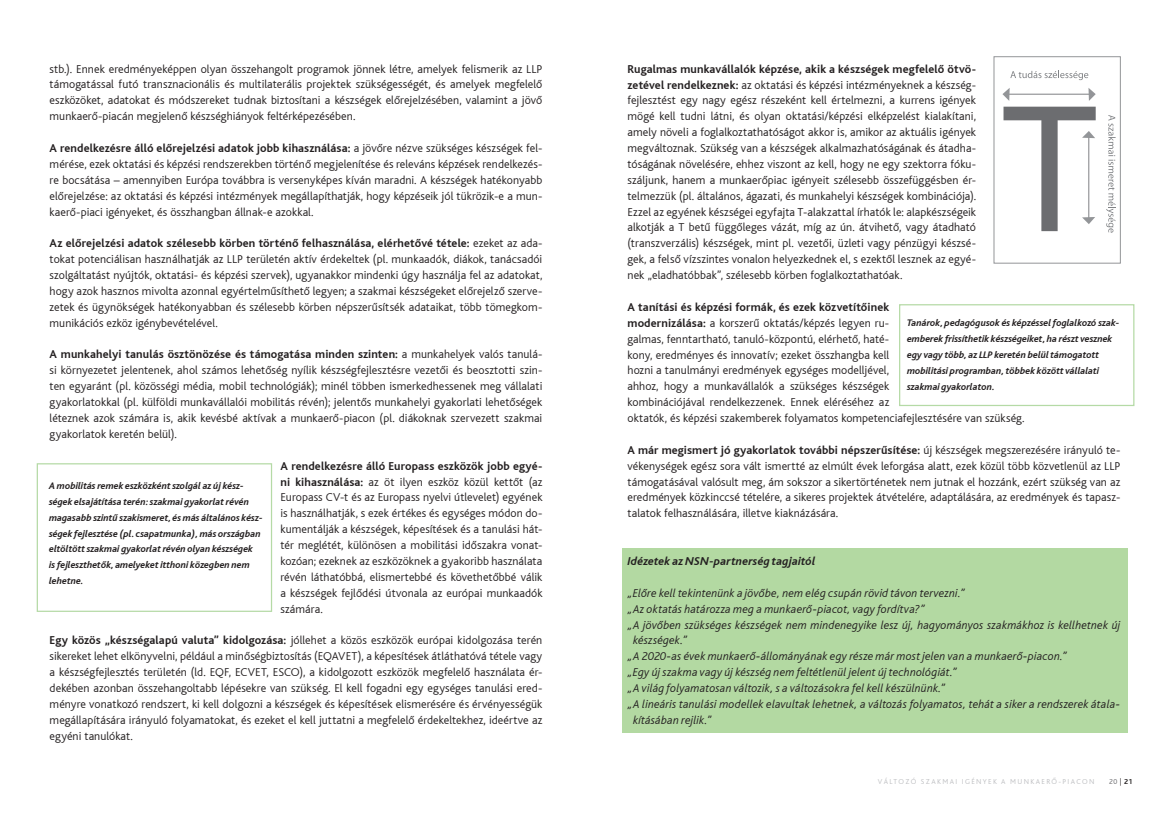
<style>
.page{position:relative;width:1170px;height:833px;background:#fff}
.page>*{position:absolute;margin:0;border:0;box-sizing:border-box;transform-origin:0 0}
.t1{font:184.62px "Myriad Pro";color:#6c6d70}
.t2{font:300 12px/15.9px "Bliss";letter-spacing:.005em;color:#231f20;text-align:justify}
.t3{font:italic 300 12px "Bliss";letter-spacing:.01em;color:#231f20}
.t4{font:italic 700 12px "Bliss";letter-spacing:.01em;color:#231f20}
.t5{font:italic 700 10px/15.9px "Bliss";color:#231f20}
.t6{font:300 7.5px "Bliss";letter-spacing:.18em;color:#bcbdc0}
.t7{font:300 7.5px "Bliss";color:#636366}
.s1{font-weight:700}
.s2{color:#231f20}
.s3{font-weight:700;color:#231f20}
</style>
<div class="page">
<div style="left:622px;top:548px;width:506px;height:185px;background:#b3d9a2"></div>
<div style="left:37px;top:463px;width:235px;height:149px;border:1px solid #b5daa6"></div>
<hr style="left:1005px;top:94px;width:88px;height:1px;background:#939598">
<svg style="left:1002px;top:88px;width:7px;height:13px"></svg>
<svg style="left:1088px;top:88px;width:7px;height:13px"></svg>
<hr style="left:1088px;top:134px;width:1px;height:88px;background:#939598">
<svg style="left:1082px;top:131px;width:13px;height:7px"></svg>
<svg style="left:1082px;top:217px;width:13px;height:7px"></svg>
<svg style="left:1010px;top:71px;width:78px;height:9px"></svg>
<svg style="left:1106px;top:115px;width:9px;height:118px"></svg>
<div style="left:993px;top:57px;width:127px;height:206px;border:1px solid #939598"></div>
<div style="left:898px;top:304px;width:236px;height:102px;border:1px solid #b5daa6"></div>
<p class="t2" style="left:50px;top:61px;width:494px">stb.). Ennek eredményeképpen olyan összehangolt programok jönnek létre, amelyek felismerik az LLP támogatással futó transznacionális és multilaterális projektek szükségességét, és amelyek megfelelő eszközöket, adatokat és módszereket tudnak biztosítani a készségek előrejelzésében, valamint a jövő munkaerő-piacán megjelenő készséghiányok feltérképezésében.</p>
<p class="t2" style="left:50px;top:140px;width:494px"><span class="s1">A rendelkezésre álló előrejelzési adatok jobb kihasználása:</span> a jövőre nézve szükséges készségek fel&shy;mérése, ezek oktatási és képzési rendszerekben történő megjelenítése és releváns képzések rendelkezés&shy;re bocsátása – amennyiben Európa továbbra is versenyképes kíván maradni. A készségek hatékonyabb előrejelzése: az oktatási és képzési intézmények megállapíthatják, hogy képzéseik jól tükrözik-e a mun&shy;kaerő-piaci igényeket, és összhangban állnak-e azokkal.</p>
<p class="t2" style="left:50px;top:236px;width:494px"><span class="s1">Az előrejelzési adatok szélesebb körben történő felhasználása, elérhetővé tétele:</span> ezeket az ada&shy;tokat potenciálisan használhatják az LLP területén aktív érdekeltek (pl. munkaadók, diákok, tanácsadói szolgáltatást nyújtók, oktatási- és képzési szervek), ugyanakkor mindenki úgy használja fel az adatokat, hogy azok hasznos mivolta azonnal egyértelműsíthető legyen; a szakmai készségeket előrejelző szerve&shy;zetek és ügynökségek hatékonyabban és szélesebb körben népszerűsítsék adataikat, több tömegkom&shy;munikációs ezköz igénybevételével.</p>
<p class="t2" style="left:50px;top:347px;width:494px"><span class="s1">A munkahelyi tanulás ösztönözése és támogatása minden szinten:</span> a munkahelyek valós tanulá&shy;si környezetet jelentenek, ahol számos lehetőség nyílik készségfejlesztésre vezetői és beosztotti szin&shy;ten egyaránt (pl. közösségi média, mobil technológiák); minél többen ismerkedhessenek meg vállalati gyakorlatokkal (pl. külföldi munkavállalói mobilitás révén); jelentős munkahelyi gyakorlati lehetőségek léteznek azok számára is, akik kevésbé aktívak a munkaerő-piacon (pl. diákoknak szervezett szakmai gyakorlatok keretén belül).</p>
<p class="t2" style="left:280px;top:458px;width:263px"><span class="s1">A rendelkezésre álló Europass eszközök jobb egyé&shy;ni kihasználása:</span> az öt ilyen eszköz közül kettőt (az Europass CV-t és az Europass nyelvi útlevelet) egyének is használhatják, s ezek értékes és egységes módon do&shy;kumentálják a készségek, képesítések és a tanulási hát&shy;tér meglétét, különösen a mobilitási időszakra vonat&shy;kozóan; ezeknek az eszközöknek a gyakoribb használata révén láthatóbbá, elismertebbé és követhetőbbé válik a készségek fejlődési útvonala az európai munkaadók számára.</p>
<p class="t2" style="left:50px;top:632px;width:494px"><span class="s1">Egy közös „készségalapú valuta” kidolgozása:</span> jóllehet a közös eszközök európai kidolgozása terén sikereket lehet elkönyvelni, például a minőségbiztosítás (EQAVET), a képesítések átláthatóvá tétele vagy a készségfejlesztés területén (ld. EQF, ECVET, ESCO), a kidolgozott eszközök megfelelő használata ér&shy;dekében azonban összehangoltabb lépésekre van szükség. El kell fogadni egy egységes tanulási ered&shy;ményre vonatkozó rendszert, ki kell dolgozni a készségek és képesítések elismerésére és érvényességük megállapítására irányuló folyamatokat, és ezeket el kell juttatni a megfelelő érdekeltekhez, ideértve az egyéni tanulókat.</p>
<p class="t5" style="left:49px;top:478px;width:215px">A mobilitás remek eszközként szolgál az új kész&shy;ségek elsajátítása terén: szakmai gyakorlat révén magasabb szintű szakismeret, és más általános kész&shy;ségek fejlesztése (pl. csapatmunka), más országban eltöltött szakmai gyakorlat révén olyan készségek<br>is fejleszthetők, amelyeket itthoni közegben nem lehetne.</p>
<p class="t2" style="left:627px;top:61px;width:350px"><span class="s1">Rugalmas munkavállalók képzése, akik a készségek megfelelő ötvö&shy;zetével rendelkeznek:</span> az oktatási és képzési intézményeknek a készség&shy;fejlesztést egy nagy egész részeként kell értelmezni, a kurrens igények mögé kell tudni látni, és olyan oktatási/képzési elképzelést kialakítani, amely növeli a foglalkoztathatóságot akkor is, amikor az aktuális igények megváltoznak. Szükség van a készségek alkalmazhatóságának és átadha&shy;tóságának növelésére, ehhez viszont az kell, hogy ne egy szektorra fóku&shy;száljunk, hanem a munkaerőpiac igényeit szélesebb összefüggésben ér&shy;telmezzük (pl. általános, ágazati, és munkahelyi készségek kombinációja).<br>Ezzel az egyének készségei egyfajta T-alakzattal írhatók le: alapkészségeik alkotják a T betű függőleges vázát, míg az ún. átvihető, vagy átadható (transzverzális) készségek, mint pl. vezetői, üzleti vagy pénzügyi készsé&shy;gek, a felső vízszintes vonalon helyezkednek el, s ezektől lesznek az egyé&shy;nek „eladhatóbbak”, szélesebb körben foglalkoztathatóak.</p>
<p class="t2" style="left:627px;top:299px;width:398px;text-align:left"><span class="s1">A tanítási és képzési formák, és ezek közvetítőinek<br>modernizálása:</span> a korszerű oktatás/képzés legyen ru-<br>galmas, fenntartható, tanuló-központú, elérhető, haté-<br>kony, eredményes és innovatív; ezeket összhangba kell<br>hozni a tanulmányi eredmények egységes modelljével,<br>ahhoz, hogy a munkavállalók a szükséges készségek<br>kombinációjával rendelkezzenek. Ennek eléréséhez az<br>oktatók, és képzési szakemberek folyamatos kompetenciafejlesztésére van szükség.</p>
<p class="t2" style="left:627px;top:442px;width:494px"><span class="s1">A már megismert jó gyakorlatok további népszerűsítése:</span> új készségek megszerezésére irányuló te&shy;vékenységek egész sora vált ismertté az elmúlt évek leforgása alatt, ezek közül több közvetlenül az LLP támogatásával valósult meg, ám sokszor a sikertörténetek nem jutnak el hozzánk, ezért szükség van az eredmények közkinccsé tételére, a sikeres projektek átvételére, adaptálására, az eredmények és tapasz&shy;talatok felhasználására, illetve kiaknázására.</p>
<p class="t4" style="left:627px;top:555px;width:189px">Idézetek az NSN-partnerség tagjaitól</p>
<p class="t3" style="left:627px;top:586px;width:339px">„Előre kell tekintenünk a jövőbe, nem elég csupán rövid távon tervezni.”</p>
<p class="t3" style="left:627px;top:602px;width:299px">„Az oktatás határozza meg a munkaerő-piacot, vagy fordítva?”</p>
<p class="t3" style="left:627px;top:618px;width:494px">„ A jövőben szükséges készségek nem mindenegyike lesz új, hagyományos szakmákhoz is kellhetnek új</p>
<p class="t3" style="left:633px;top:634px;width:56px">készségek.”</p>
<p class="t3" style="left:627px;top:650px;width:441px">„A 2020-as évek munkaerő-állományának egy része már most jelen van a munkaerő-piacon.”</p>
<p class="t3" style="left:627px;top:666px;width:331px">„Egy új szakma vagy új készség nem feltétlenül jelent új technológiát.”</p>
<p class="t3" style="left:627px;top:682px;width:319px">„A világ folyamatosan változik, s a változásokra fel kell készülnünk.”</p>
<p class="t3" style="left:627px;top:698px;width:494px">„ A lineáris tanulási modellek elavultak lehetnek, a változás folyamatos, tehát a siker a rendszerek átala-</p>
<p class="t3" style="left:633px;top:713px;width:80px">kításában rejlik.”</p>
<h1 class="t1" style="left:1003px;top:55px;width:93px">T</h1>
<p class="t5" style="left:906px;top:315px;width:214px">Tanárok, pedagógusok és képzéssel foglalkozó szak&shy;emberek frissíthetik készségeiket, ha részt vesznek egy vagy több, az LLP keretén belül támogatott mobilitási programban, többek között vállalati szakmai gyakorlaton.</p>
<p class="t6" style="left:877px;top:778px;width:218px">VÁLTOZÓ SZAKMAI IGÉNYEK A MUNKAERŐ-PIACON</p>
<p class="t7" style="left:1108px;top:778px;width:25px">20 <span class="s2">|</span> <span class="s3">21</span></p>
</div>
